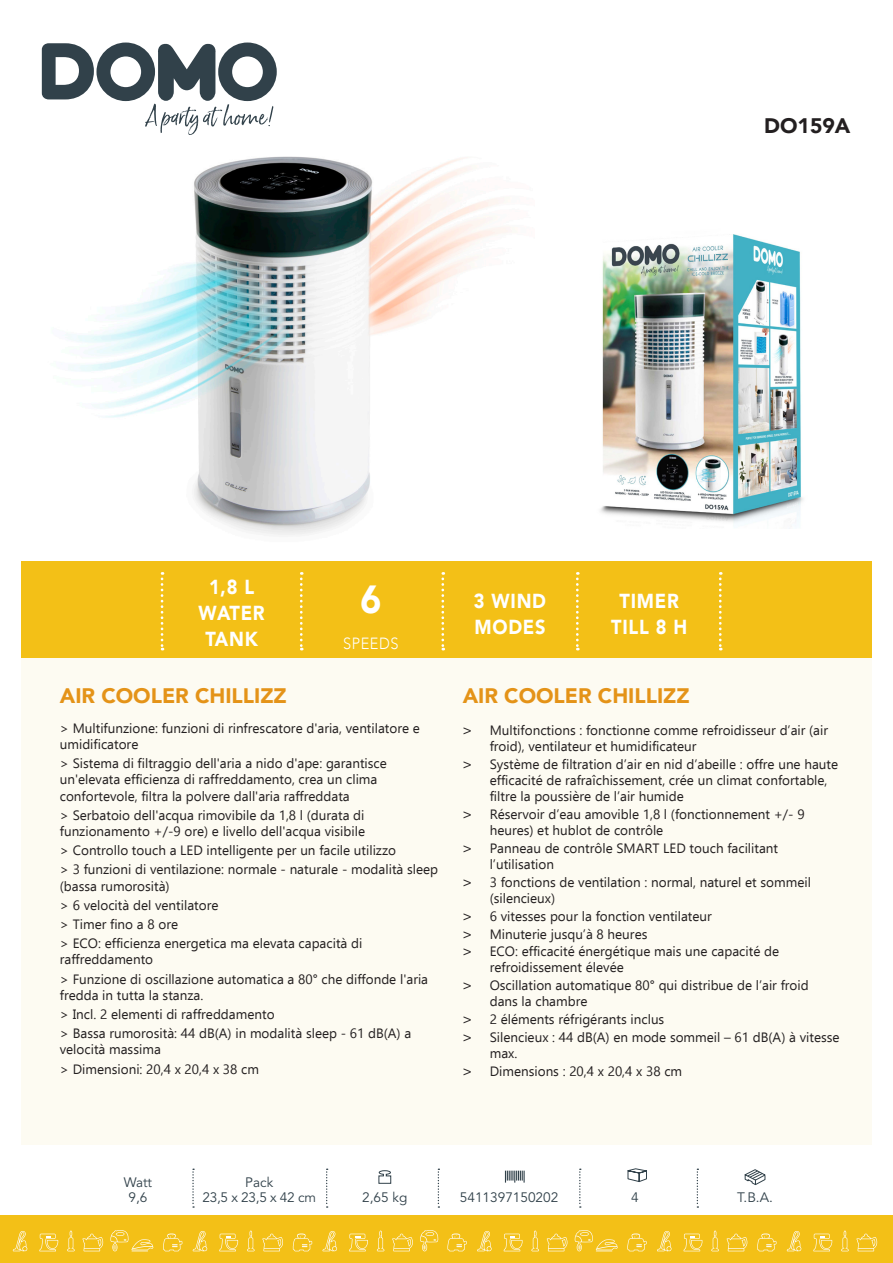
<style>
.page{position:relative;width:893px;height:1263px;background:#fff}
.page>*{position:absolute;margin:0;border:0;box-sizing:border-box;transform-origin:0 0}
.Product_leeg{font:900 39.15px "Avenir";color:#fff;scale:.9 1}
.Titel{font:900 21px "Avenir";color:#e49318}
.Modelnummer{font:900 21px "Avenir";color:#231f20}
.Product_leeg-2{font:900 20.25px/26.1px "Avenir";letter-spacing:.04em;color:#fff;text-align:center;scale:.9 1}
.Product_leeg-3{font:300 16.2px "Avenir";letter-spacing:.04em;color:#fff;scale:.9 1}
.t1{font:13.65px "Avenir";color:#31414a}
.t2{font:13.5px/16.2px "Ebrima";color:#231f20}
.s1{font-family:"Avenir";font-weight:500}
</style>
<div class="page">
<div style="left:21px;top:658px;width:851px;height:486px;background:#fdfbf2"></div>
<div style="left:0;top:1215px;width:893px;height:48px;background:#f3c017"></div>
<svg style="left:505px;top:1170px;width:20px;height:12px"></svg>
<svg style="left:378px;top:1170px;width:14px;height:14px"></svg>
<svg style="left:627px;top:1168px;width:20px;height:14px"></svg>
<svg style="left:744px;top:1169px;width:22px;height:16px"></svg>
<svg style="left:192px;top:1168px;width:2px;height:40px"></svg>
<svg style="left:326px;top:1168px;width:2px;height:40px"></svg>
<svg style="left:438px;top:1168px;width:1px;height:40px"></svg>
<svg style="left:579px;top:1168px;width:2px;height:40px"></svg>
<svg style="left:697px;top:1168px;width:1px;height:40px"></svg>
<svg style="left:13px;top:1231px;width:14px;height:20px"></svg>
<svg style="left:67px;top:1230px;width:8px;height:21px"></svg>
<svg style="left:82px;top:1233px;width:21px;height:18px"></svg>
<svg style="left:39px;top:1234px;width:19px;height:17px"></svg>
<svg style="left:110px;top:1230px;width:43px;height:21px"></svg>
<svg style="left:193px;top:1231px;width:14px;height:20px"></svg>
<svg style="left:163px;top:1233px;width:19px;height:18px"></svg>
<svg style="left:247px;top:1230px;width:8px;height:21px"></svg>
<svg style="left:262px;top:1233px;width:21px;height:18px"></svg>
<svg style="left:219px;top:1234px;width:19px;height:17px"></svg>
<svg style="left:323px;top:1231px;width:14px;height:20px"></svg>
<svg style="left:293px;top:1233px;width:19px;height:18px"></svg>
<svg style="left:377px;top:1230px;width:7px;height:21px"></svg>
<svg style="left:420px;top:1230px;width:19px;height:21px"></svg>
<svg style="left:392px;top:1233px;width:21px;height:18px"></svg>
<svg style="left:349px;top:1234px;width:19px;height:17px"></svg>
<svg style="left:477px;top:1231px;width:15px;height:20px"></svg>
<svg style="left:447px;top:1233px;width:20px;height:18px"></svg>
<svg style="left:531px;top:1230px;width:8px;height:21px"></svg>
<svg style="left:547px;top:1233px;width:20px;height:18px"></svg>
<svg style="left:504px;top:1234px;width:18px;height:17px"></svg>
<svg style="left:574px;top:1230px;width:44px;height:21px"></svg>
<svg style="left:657px;top:1231px;width:14px;height:20px"></svg>
<svg style="left:627px;top:1233px;width:20px;height:18px"></svg>
<svg style="left:711px;top:1230px;width:8px;height:21px"></svg>
<svg style="left:727px;top:1233px;width:20px;height:18px"></svg>
<svg style="left:684px;top:1234px;width:18px;height:17px"></svg>
<svg style="left:787px;top:1231px;width:14px;height:20px"></svg>
<svg style="left:757px;top:1233px;width:19px;height:18px"></svg>
<svg style="left:841px;top:1230px;width:8px;height:21px"></svg>
<svg style="left:856px;top:1233px;width:21px;height:18px"></svg>
<svg style="left:813px;top:1234px;width:19px;height:17px"></svg>
<div style="left:21px;top:561px;width:851px;height:97px;background:#f3c017"></div>
<svg style="left:42px;top:43px;width:235px;height:92px"></svg>
<svg style="left:300px;top:572px;width:3px;height:78px"></svg>
<svg style="left:441px;top:572px;width:3px;height:78px"></svg>
<svg style="left:576px;top:572px;width:3px;height:78px"></svg>
<svg style="left:719px;top:572px;width:3px;height:78px"></svg>
<svg style="left:161px;top:572px;width:2px;height:78px"></svg>
<img style="left:64px;top:156px;width:444px;height:379px">
<img style="left:600px;top:234px;width:203px;height:290px">
<p class="Modelnummer" style="left:764px;top:108px;width:88px">DO159A</p>
<p class="Product_leeg-2" style="left:198px;top:573px;width:75px">1,8 L<br>WATER<br>TANK</p>
<p class="Product_leeg" style="left:360px;top:565px;width:25px">6</p>
<p class="Product_leeg-3" style="left:343px;top:634px;width:63px">SPEEDS</p>
<p class="Titel" style="left:60px;top:678px;width:229px">AIR COOLER CHILLIZZ</p>
<p class="t2" style="left:60px;top:719px;width:362px">&gt; Multifunzione: funzioni di rinfrescatore d'aria, ventilatore e umidificatore</p>
<p class="t2" style="left:60px;top:755px;width:329px">&gt; Sistema di filtraggio dell'aria a nido d'ape: garantisce un'elevata efficienza di raffreddamento, crea un clima confortevole, filtra la polvere dall'aria raffreddata</p>
<p class="t2" style="left:60px;top:806px;width:307px">&gt; Serbatoio dell'acqua rimovibile da 1,8 l (durata di funzionamento +/-9 ore) e livello dell'acqua visibile</p>
<p class="t2" style="left:60px;top:840px;width:380px;line-height:19.2px">&gt; Controllo touch a LED intelligente per un facile utilizzo<br>&gt; 3 funzioni di ventilazione: normale - naturale - modalità sleep</p>
<p class="t2" style="left:60px;top:876px;width:304px;line-height:19.2px">(bassa rumorosità)<br>&gt; 6 velocità del ventilatore<br>&gt; Timer fino a 8 ore<br>&gt; ECO: efficienza energetica ma elevata capacità di</p>
<p class="t2" style="left:60px;top:949px;width:370px;line-height:19.2px">raffreddamento<br>&gt; Funzione di oscillazione automatica a 80° che diffonde l'aria</p>
<p class="t2" style="left:60px;top:985px;width:353px;line-height:19.2px">fredda in tutta la stanza.<br>&gt; Incl. 2 elementi di raffreddamento<br>&gt; Bassa rumorosità: 44 dB(A) in modalità sleep - 61 dB(A) a</p>
<p class="t2" style="left:60px;top:1039px;width:201px;line-height:19.2px">velocità massima<br>&gt; Dimensioni: 20,4 x 20,4 x 38 cm</p>
<p class="Product_leeg-2" style="left:474px;top:588px;width:82px">3 WIND</p>
<p class="Product_leeg-2" style="left:474px;top:614px;width:80px">MODES</p>
<p class="Product_leeg-2" style="left:611px;top:588px;width:86px">TIMER<br>TILL 8 H</p>
<p class="Titel" style="left:463px;top:678px;width:229px">AIR COOLER CHILLIZZ</p>
<p class="t2" style="left:490px;top:722px;width:340px;text-indent:-27px"><span class="s1">&gt;</span> Multifonctions : fonctionne comme refroidisseur d’air (air froid), ventilateur et humidificateur</p>
<p class="t2" style="left:490px;top:756px;width:350px;text-indent:-27px"><span class="s1">&gt;</span> Système de filtration d’air en nid d’abeille : offre une haute efficacité de rafraîchissement, crée un climat confortable, filtre la poussière de l’air humide</p>
<p class="t2" style="left:490px;top:806px;width:316px;text-indent:-27px"><span class="s1">&gt;</span> Réservoir d’eau amovible 1,8 l (fonctionnement +/- 9 heures) et hublot de contrôle</p>
<p class="t2" style="left:490px;top:840px;width:290px;text-indent:-27px"><span class="s1">&gt;</span> Panneau de contrôle SMART LED touch facilitant l’utilisation</p>
<p class="t2" style="left:490px;top:873px;width:323px;text-indent:-27px"><span class="s1">&gt;</span> 3 fonctions de ventilation : normal, naturel et sommeil (silencieux)</p>
<p class="t2" style="left:463px;top:907px;width:318px;line-height:17.7px"><span class="s1">&gt;</span> 6 vitesses pour la fonction ventilateur<br><span class="s1">&gt;</span> Minuterie jusqu’à 8 heures<br><span class="s1">&gt;</span> ECO: efficacité énergétique mais une capacité de</p>
<p class="t2" style="left:463px;top:958px;width:347px;line-height:17.7px;text-indent:27px">refroidissement élevée<br><span class="s1">&gt;</span> Oscillation automatique 80° qui distribue de l’air froid</p>
<p class="t2" style="left:463px;top:992px;width:378px;line-height:17.7px;text-indent:27px">dans la chambre<br><span class="s1">&gt;</span> 2 éléments réfrigérants inclus<br><span class="s1">&gt;</span> Silencieux : 44 dB(A) en mode sommeil – 61 dB(A) à vitesse</p>
<p class="t2" style="left:463px;top:1044px;width:221px;line-height:17.7px;text-indent:27px">max.<br><span class="s1">&gt;</span> Dimensions : 20,4 x 20,4 x 38 cm</p>
<p class="t1" style="left:245px;top:1172px;width:30px">Pack</p>
<p class="t1" style="left:202px;top:1187px;width:115px">23,5 x 23,5 x 42 cm</p>
<p class="t1" style="left:124px;top:1172px;width:30px">Watt</p>
<p class="t1" style="left:128px;top:1187px;width:20px">9,6</p>
<p class="t1" style="left:362px;top:1187px;width:47px">2,65 kg</p>
<p class="t1" style="left:460px;top:1187px;width:100px">5411397150202</p>
<p class="t1" style="left:631px;top:1187px;width:9px">4</p>
<p class="t1" style="left:737px;top:1187px;width:37px">T.B.A.</p>
</div>
